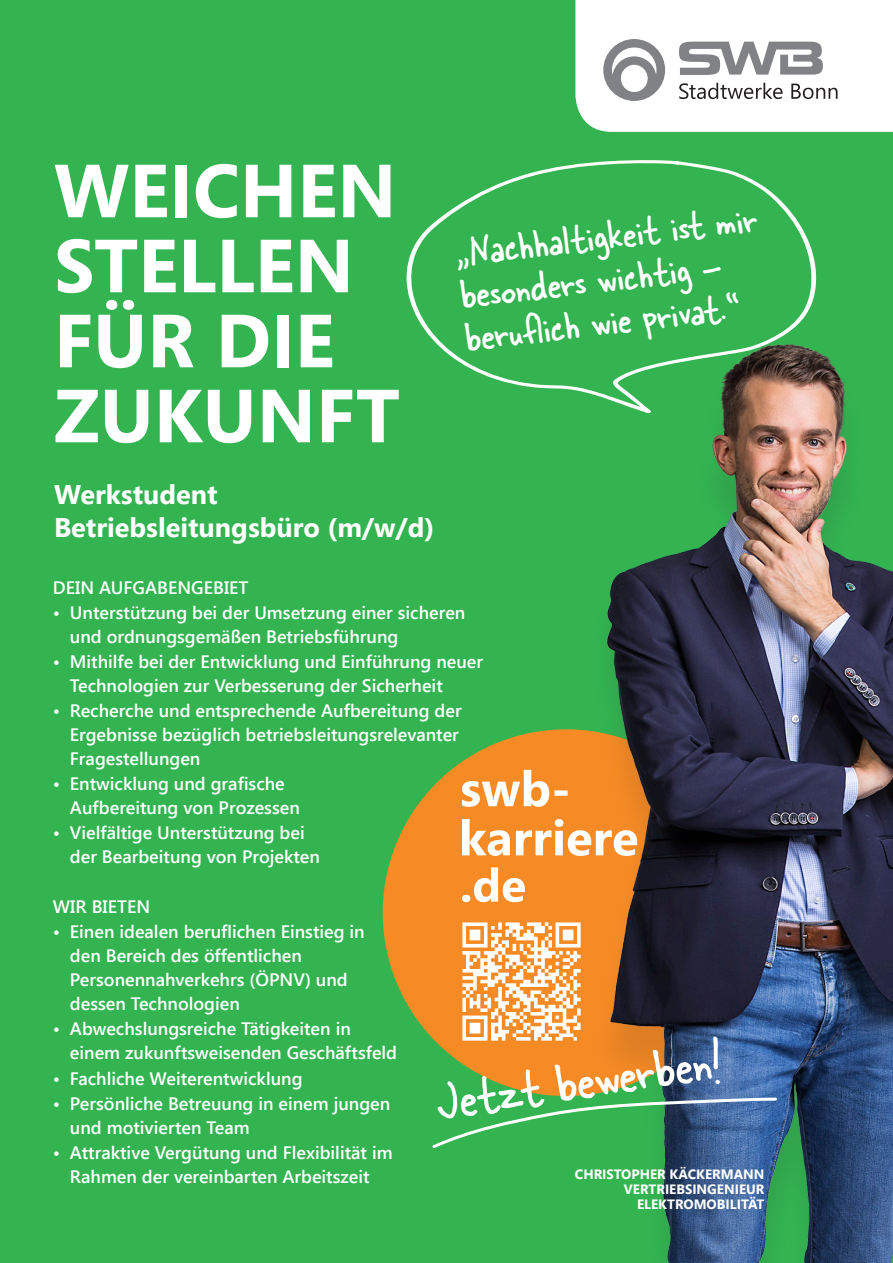
<style>
.page{position:relative;width:893px;height:1263px;background:#33b451}
.page>*{position:absolute;margin:0;border:0;box-sizing:border-box;transform-origin:0 0}
.t1{font:700 75px/75px "Segoe UI";color:#fff}
.t2{font:57.9px "Skippy Sharp";color:#fff}
.t3{font:44.4px/42.8px "Skippy Sharp";color:#fff}
.t4{font:700 27px/33px "Segoe UI";color:#fff}
.t5{font:600 18px/24px "Segoe UI";color:#fff}
.t6{font:700 13.5px/15px "Segoe UI";color:#fff;text-align:right}
</style>
<div class="page">
<svg style="left:575px;top:0;width:318px;height:132px"></svg>
<svg style="left:361px;top:708px;width:179px;height:409px;background:#91a03b"></svg>
<svg style="left:462px;top:770px;width:78px;height:37px"></svg>
<svg style="left:462px;top:819px;width:78px;height:37px"></svg>
<svg style="left:462px;top:867px;width:63px;height:35px"></svg>
<img style="left:540px;top:163px;width:353px;height:1100px">
<svg style="left:406px;top:160px;width:412px;height:254px;background:#3fb257"></svg>
<svg style="left:430px;top:1096px;width:348px;height:54px;background:#409d6d"></svg>
<svg style="left:462px;top:922px;width:119px;height:119px"></svg>
<p class="t1" style="left:54px;top:150px;width:344px">WEICHEN<br>STELLEN</p>
<p class="t1" style="left:54px;top:300px;width:347px">FÜR DIE<br>ZUKUNFT</p>
<p class="t3" style="left:453px;top:233px;width:306px;rotate:-7deg">„Nachhaltigkeit ist mir besonders wichtig – berufl ich wie privat.“</p>
<p class="t4" style="left:54px;top:477px;width:382px">Werkstudent<br>Betriebsleitungsbüro (m/w/d)</p>
<p class="t5" style="left:53px;top:575px;width:197px">DEIN AUFGABENGEBIET</p>
<p class="t5" style="left:70px;top:600px;width:397px;text-indent:-17px">• Unterstützung bei der Umsetzung einer sicheren und ordnungsgemäßen Betriebsführung</p>
<p class="t5" style="left:70px;top:649px;width:415px;text-indent:-17px">• Mithilfe bei der Entwicklung und Einführung neuer<br>Technologien zur Verbesserung der Sicherheit</p>
<p class="t5" style="left:70px;top:698px;width:393px;text-indent:-17px">• Recherche und entsprechende Aufbereitung der<br>Ergebnisse bezüglich betriebsleitungsrelevanter<br>Fragestellungen</p>
<p class="t5" style="left:70px;top:771px;width:231px;text-indent:-17px">• Entwicklung und grafische<br>Aufbereitung von Prozessen</p>
<p class="t5" style="left:70px;top:820px;width:251px;text-indent:-17px">• Vielfältige Unterstützung bei der Bearbeitung von Projekten</p>
<p class="t5" style="left:53px;top:894px;width:99px">WIR BIETEN</p>
<p class="t5" style="left:70px;top:919px;width:296px;text-indent:-17px">• Einen idealen beruflichen Einstieg in den Bereich des öffentlichen<br>Personennahverkehrs (ÖPNV) und dessen Technologien</p>
<p class="t5" style="left:70px;top:1016px;width:329px;text-indent:-17px">• Abwechslungsreiche Tätigkeiten in einem zukunftsweisenden Geschäftsfeld</p>
<p class="t5" style="left:53px;top:1065px;width:251px">• Fachliche Weiterentwicklung</p>
<p class="t5" style="left:70px;top:1090px;width:322px;text-indent:-17px">• Persönliche Betreuung in einem jungen und motivierten Team</p>
<p class="t5" style="left:53px;top:1139px;width:341px;text-align:center">• Attraktive Vergütung und Flexibilität im<br>Rahmen der vereinbarten Arbeitszeit</p>
<p class="t2" style="left:431px;top:1066px;width:291px;rotate:-8deg">Jetzt bewerben!</p>
<p class="t6" style="left:575px;top:1166px;width:191px">CHRISTOPHER KÄCKERMANN<br>VERTRIEBSINGENIEUR<br>ELEKTROMOBILITÄT</p>
</div>
